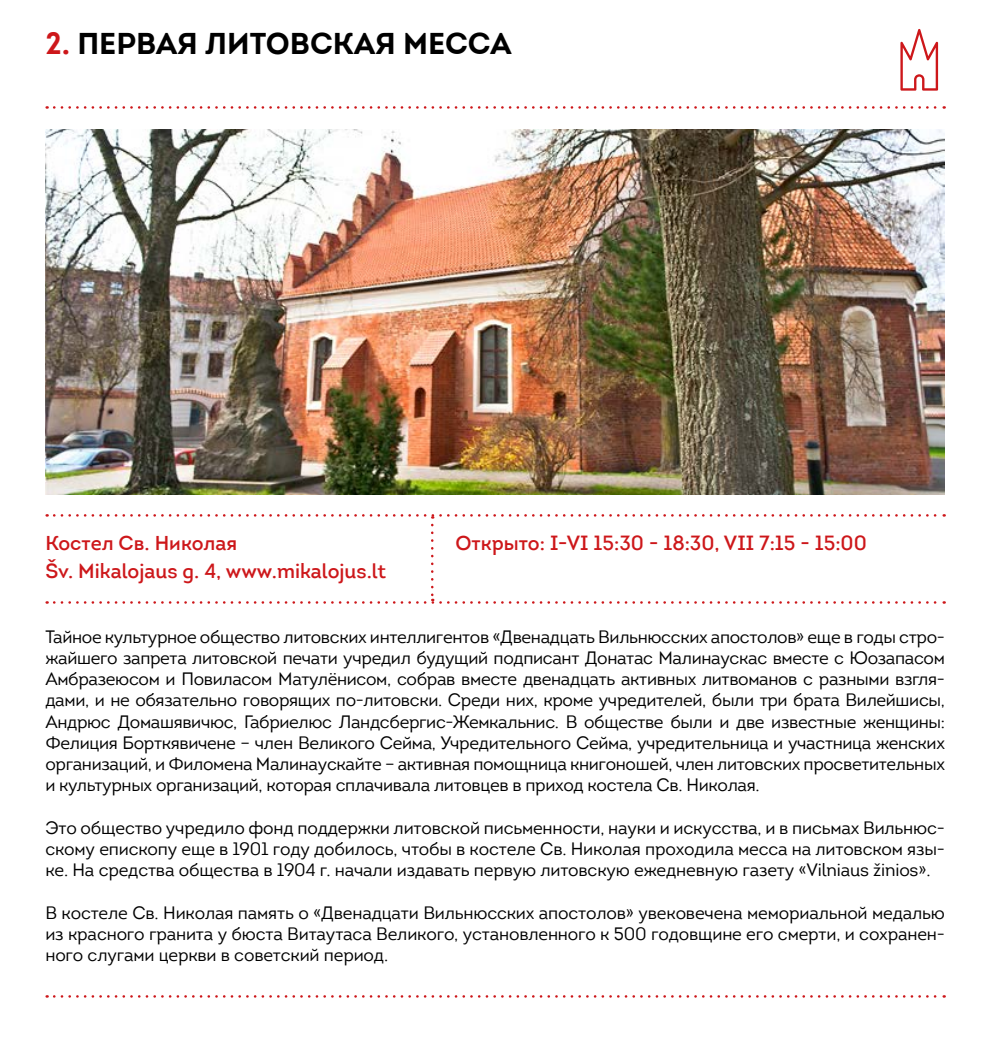
<style>
.page{position:relative;width:993px;height:1056px;background:#fff}
.page>*{position:absolute;margin:0;border:0;box-sizing:border-box;transform-origin:0 0}
.t1{font:700 30px "Intro";color:#000}
.t2{font:600 20px/27.5px "Intro";color:#cd171a}
.t3{font:17.5px/21.2px "Intro";letter-spacing:-.01em;color:#000;text-align:justify}
.s1{color:#cd171a}
</style>
<div class="page">
<svg style="left:54px;top:106px;width:890px;height:3px"></svg>
<svg style="left:54px;top:995px;width:890px;height:3px"></svg>
<svg style="left:54px;top:514px;width:890px;height:5px"></svg>
<svg style="left:54px;top:525px;width:890px;height:79px"></svg>
<img style="left:45px;top:129px;width:899px;height:365px">
<svg style="left:900px;top:29px;width:37px;height:62px"></svg>
<h1 class="t1" style="left:45px;top:24px;width:467px"><span class="s1">2.</span> ПЕРВАЯ ЛИТОВСКАЯ МЕССА</h1>
<p class="t2" style="left:45px;top:529px;width:342px">Костел Св. Николая<br>Šv. Mikalojaus g. 4, www.mikalojus.lt</p>
<p class="t2" style="left:455px;top:529px;width:413px">Открыто: I-VI 15:30 - 18:30, VII 7:15 - 15:00</p>
<p class="t3" style="left:45px;top:626px;width:900px">Тайное культурное общество литовских интеллигентов «Двенадцать Вильнюсских апостолов» еще в годы стро&shy;жайшего запрета литовской печати учредил будущий подписант Донатас Малинаускас вместе с Юозапасом Амбразеюсом и Повиласом Матулёнисом, собрав вместе двенадцать активных литвоманов с разными взгля&shy;дами, и не обязательно говорящих по-литовски. Среди них, кроме учредителей, были три брата Вилейшисы, Андрюс Домашявичюс, Габриелюс Ландсбергис-Жемкальнис. В обществе были и две известные женщины:<br>Фелиция Борткявичене – член Великого Сейма, Учредительного Сейма, учредительница и участница женских организаций, и Филомена Малинаускайте – активная помощница книгоношей, член литовских просветительных и культурных организаций, которая сплачивала литовцев в приход костела Св. Николая.</p>
<p class="t3" style="left:45px;top:817px;width:900px">Это общество учредило фонд поддержки литовской письменности, науки и искусства, и в письмах Вильнюс&shy;скому епископу еще в 1901 году добилось, чтобы в костеле Св. Николая проходила месса на литовском язы&shy;ке. На средства общества в 1904 г. начали издавать первую литовскую ежедневную газету «Vilniaus žinios».</p>
<p class="t3" style="left:45px;top:902px;width:900px">В костеле Св. Николая память о «Двенадцати Вильнюсских апостолов» увековечена мемориальной медалью из красного гранита у бюста Витаутаса Великого, установленного к 500 годовщине его смерти, и сохранен&shy;ного слугами церкви в советский период.</p>
</div>
